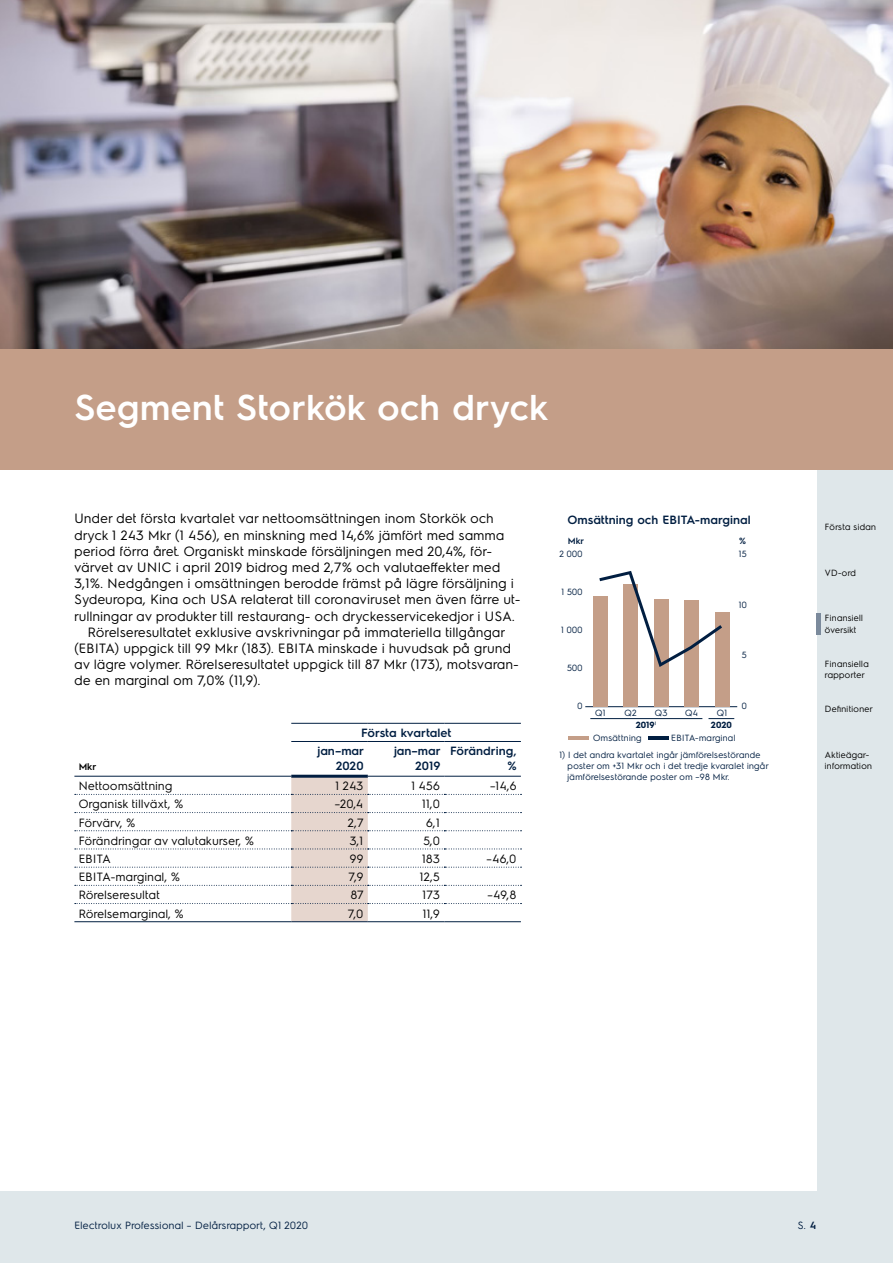
<style>
.page{position:relative;width:893px;height:1263px;background:#dfe7ea}
.page>*{position:absolute;margin:0;border:0;box-sizing:border-box;transform-origin:0 0}
.t1{font:600 36px "Electrolux Sans";color:#fff}
.t2{font:13.5px "Electrolux Sans";color:#000}
.t3{font:12px "Electrolux Sans";color:#000}
.t4{font:600 12px/14.4px "Electrolux Sans";color:#011e41;text-align:right}
.t5{font:10.5px "Electrolux Sans";color:#011e41}
.t6{font:600 9.75px "Electrolux Sans";color:#000}
.t7{font:9px/10.8px "Electrolux Sans";color:#011e41}
.t8{font:9px/11.2px "Electrolux Sans";color:#000}
.t9{font:700 9px "Electrolux Sans";color:#011e41}
.t10{font:600 9px "Electrolux Sans";color:#011e41}
.s1{font-weight:400}
.s2{font-weight:600}
</style>
<div class="page">
<div style="left:0;top:0;width:816px;height:1191px;background:#fff"></div>
<div style="left:0;top:349px;width:893px;height:121px;background:#c49e88"></div>
<img style="left:0;top:0;width:893px;height:349px">
<hr style="left:568px;top:736px;width:21px;height:4px;background:#c49e88">
<hr style="left:648px;top:736px;width:21px;height:4px;background:#011e41">
<hr style="left:585px;top:706px;width:152px;height:1px;background:#011e41">
<div style="left:593px;top:596px;width:15px;height:111px;background:#c49e88"></div>
<div style="left:624px;top:584px;width:14px;height:123px;background:#c49e88"></div>
<div style="left:654px;top:599px;width:15px;height:108px;background:#c49e88"></div>
<div style="left:684px;top:600px;width:15px;height:107px;background:#c49e88"></div>
<div style="left:715px;top:612px;width:14px;height:95px;background:#c49e88"></div>
<hr style="left:590px;top:718px;width:112px;height:1px;background:#011e41">
<svg style="left:708px;top:718px;width:26px;height:1px"></svg>
<svg style="left:599px;top:571px;width:123px;height:96px"></svg>
<hr style="left:74px;top:921px;width:217px;height:1px;background:#011e41">
<hr style="left:291px;top:775px;width:77px;height:3px;background:#011e41">
<svg style="left:75px;top:776px;width:446px;height:146px"></svg>
<hr style="left:368px;top:776px;width:76px;height:1px;background:#011e41">
<hr style="left:444px;top:776px;width:77px;height:1px;background:#011e41">
<hr style="left:291px;top:723px;width:77px;height:1px;background:#011e41">
<hr style="left:368px;top:723px;width:76px;height:1px;background:#011e41">
<hr style="left:444px;top:723px;width:77px;height:1px;background:#011e41">
<hr style="left:291px;top:741px;width:77px;height:1px;background:#011e41">
<hr style="left:368px;top:741px;width:76px;height:1px;background:#011e41">
<hr style="left:444px;top:741px;width:77px;height:1px;background:#011e41">
<hr style="left:74px;top:776px;width:217px;height:1px;background:#011e41">
<div style="left:816px;top:613px;width:5px;height:21px;background:#7b8a9c"></div>
<h1 class="t1" style="left:74px;top:382px;width:476px">Segment Storkök och dryck</h1>
<p class="t2" style="left:74px;top:509px;width:421px">Under det första kvartalet var nettoomsättningen inom Storkök och</p>
<p class="t2" style="left:74px;top:525px;width:432px">dryck 1 243 Mkr (1 456), en minskning med 14,6% jämfört med samma</p>
<p class="t2" style="left:74px;top:541px;width:420px">period förra året. Organiskt minskade försäljningen med 20,4%, för-</p>
<p class="t2" style="left:74px;top:558px;width:428px">värvet av UNIC i april 2019 bidrog med 2,7% och valutaeffekter med</p>
<p class="t2" style="left:74px;top:574px;width:441px">3,1%. Nedgången i omsättningen berodde främst på lägre försäljning i</p>
<p class="t2" style="left:74px;top:590px;width:448px">Sydeuropa, Kina och USA relaterat till coronaviruset men även färre ut-</p>
<p class="t2" style="left:74px;top:606px;width:442px">rullningar av produkter till restaurang- och dryckesservicekedjor i USA.</p>
<p class="t2" style="left:88px;top:622px;width:419px">Rörelseresultatet exklusive avskrivningar på immateriella tillgångar</p>
<p class="t2" style="left:74px;top:639px;width:438px">(EBITA) uppgick till 99 Mkr (183). EBITA minskade i huvudsak på grund</p>
<p class="t2" style="left:74px;top:655px;width:446px">av lägre volymer. Rörelseresultatet uppgick till 87 Mkr (173), motsvaran-</p>
<p class="t2" style="left:74px;top:671px;width:188px">de en marginal om 7,0% (11,9).</p>
<p class="t6" style="left:79px;top:759px;width:19px">Mkr</p>
<p class="t4" style="left:361px;top:725px;width:92px">Första kvartalet</p>
<p class="t4" style="left:317px;top:743px;width:48px">jan–mar<br>2020</p>
<p class="t4" style="left:394px;top:743px;width:48px">jan–mar<br>2019</p>
<p class="t4" style="left:450px;top:743px;width:68px">Förändring, %</p>
<p class="t3" style="left:79px;top:777px;width:96px">Nettoomsättning</p>
<p class="t3" style="left:335px;top:777px;width:30px">1 243</p>
<p class="t3" style="left:411px;top:777px;width:31px">1 456</p>
<p class="t3" style="left:490px;top:777px;width:28px">–14,6</p>
<p class="t3" style="left:79px;top:796px;width:107px">Organisk tillväxt, %</p>
<p class="t3" style="left:335px;top:796px;width:30px">–20,4</p>
<p class="t3" style="left:422px;top:796px;width:19px">11,0</p>
<p class="t3" style="left:79px;top:814px;width:59px">Förvärv, %</p>
<p class="t3" style="left:348px;top:814px;width:18px">2,7</p>
<p class="t3" style="left:426px;top:814px;width:15px">6,1</p>
<p class="t3" style="left:79px;top:832px;width:177px">Förändringar av valutakurser, %</p>
<p class="t3" style="left:350px;top:832px;width:15px">3,1</p>
<p class="t3" style="left:423px;top:832px;width:18px">5,0</p>
<p class="t3" style="left:79px;top:850px;width:34px">EBITA</p>
<p class="t3" style="left:350px;top:850px;width:16px">99</p>
<p class="t3" style="left:422px;top:850px;width:20px">183</p>
<p class="t3" style="left:486px;top:850px;width:32px">–46,0</p>
<p class="t3" style="left:79px;top:868px;width:103px">EBITA-marginal, %</p>
<p class="t3" style="left:349px;top:868px;width:17px">7,9</p>
<p class="t3" style="left:420px;top:868px;width:22px">12,5</p>
<p class="t3" style="left:79px;top:887px;width:83px">Rörelseresultat</p>
<p class="t3" style="left:351px;top:887px;width:15px">87</p>
<p class="t3" style="left:422px;top:887px;width:19px">173</p>
<p class="t3" style="left:488px;top:887px;width:31px">–49,8</p>
<p class="t3" style="left:79px;top:905px;width:107px">Rörelsemarginal, %</p>
<p class="t3" style="left:348px;top:905px;width:17px">7,0</p>
<p class="t3" style="left:423px;top:905px;width:19px">11,9</p>
<p class="t4" style="left:567px;top:512px;width:185px">Omsättning och EBITA-marginal</p>
<p class="t10" style="left:568px;top:535px;width:18px">Mkr</p>
<p class="t10" style="left:739px;top:534px;width:8px">%</p>
<p class="t7" style="left:559px;top:548px;width:25px">2 000</p>
<p class="t7" style="left:739px;top:548px;width:10px">15</p>
<p class="t7" style="left:561px;top:586px;width:23px">1 500</p>
<p class="t7" style="left:561px;top:624px;width:23px">1 000</p>
<p class="t7" style="left:567px;top:662px;width:17px">500</p>
<p class="t7" style="left:739px;top:599px;width:10px">10</p>
<p class="t7" style="left:742px;top:649px;width:7px">5</p>
<p class="t7" style="left:578px;top:700px;width:7px">0</p>
<p class="t7" style="left:595px;top:707px;width:12px">Q1</p>
<p class="t7" style="left:625px;top:707px;width:14px">Q2</p>
<p class="t7" style="left:655px;top:707px;width:15px">Q3</p>
<p class="t7" style="left:685px;top:707px;width:15px">Q4</p>
<p class="t7" style="left:717px;top:707px;width:12px">Q1</p>
<p class="t9" style="left:636px;top:718px;width:23px">2019<span class="s1">¹</span></p>
<p class="t9" style="left:711px;top:718px;width:22px">2020</p>
<p class="t7" style="left:742px;top:700px;width:7px">0</p>
<p class="t7" style="left:593px;top:732px;width:50px">Omsättning</p>
<p class="t7" style="left:671px;top:732px;width:66px">EBITA-marginal</p>
<p class="t7" style="left:568px;top:749px;width:203px;text-indent:-8px">1) I det andra kvartalet ingår jämförelsestörande poster om +31 Mkr och i det tredje kvaralet ingår jämförelsestörande poster om –98 Mkr.</p>
<p class="t8" style="left:825px;top:521px;width:53px">Första sidan</p>
<p class="t8" style="left:825px;top:566px;width:33px">VD-ord</p>
<p class="t8" style="left:825px;top:612px;width:40px">Finansiell översikt</p>
<p class="t8" style="left:825px;top:657px;width:46px">Finansiella rapporter</p>
<p class="t8" style="left:825px;top:703px;width:49px">Definitioner</p>
<p class="t8" style="left:825px;top:748px;width:49px">Aktieägar&shy;information</p>
<p class="t5" style="left:74px;top:1218px;width:235px">Electrolux Professional – Delårsrapport, Q1 2020</p>
<p class="t5" style="left:798px;top:1218px;width:20px">S. <span class="s2">4</span></p>
</div>
